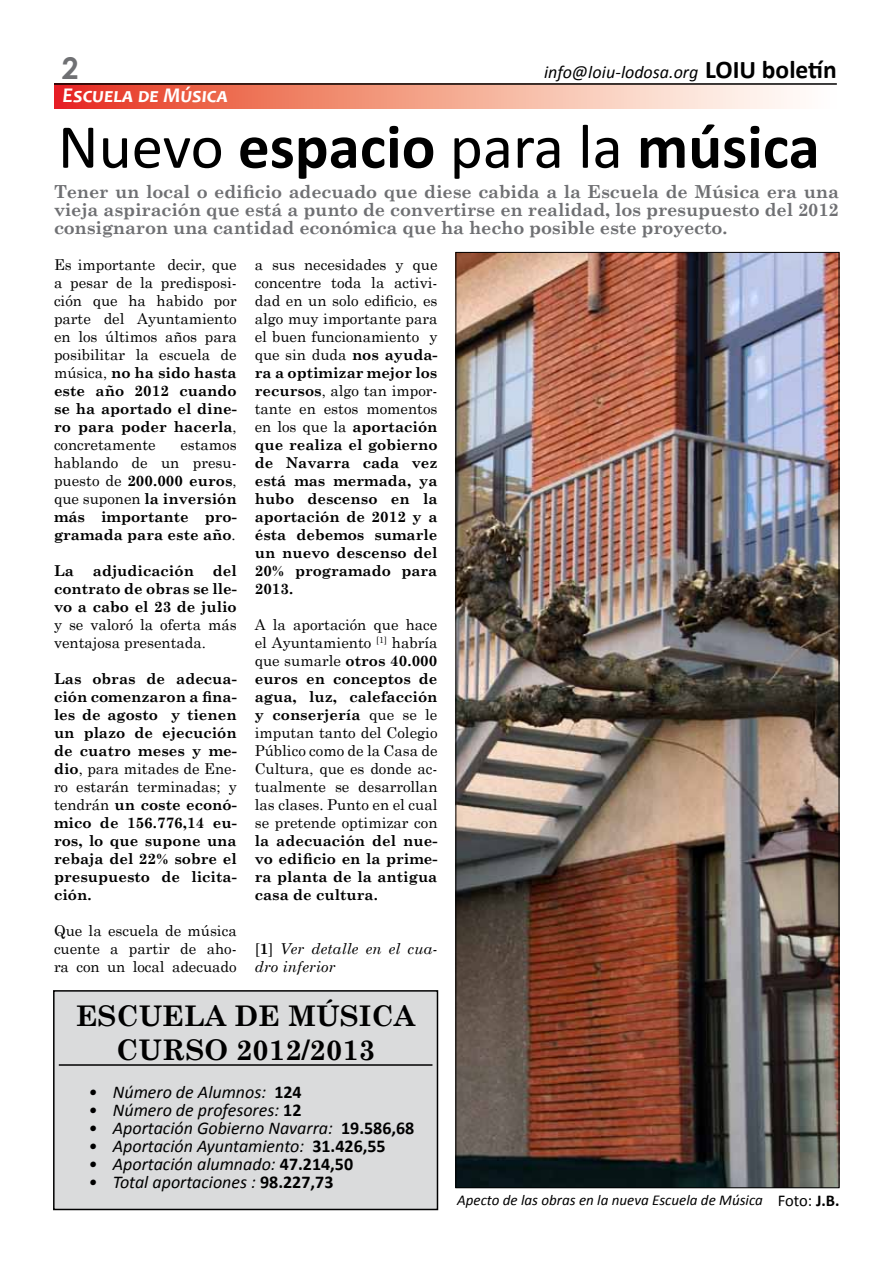
<style>
.page{position:relative;width:893px;height:1263px;background:#fff}
.page>*{position:absolute;margin:0;border:0;box-sizing:border-box;transform-origin:0 0}
.t1{font:700 63px "Calibri";color:#000}
.t2{font:700 30px "Century Gothic";color:#6f7073}
.t3{font:700 28.5px/34.5px "Century Schoolbook";color:#000;text-align:center}
.t4{font:italic 700 21px "Candara";color:#fff}
.t5{font:700 18px/18px "Century Schoolbook";letter-spacing:-.01em;color:#6f7073;text-align:justify}
.t6{font:italic 18px "Calibri";color:#000}
.t7{font:16.5px "Calibri";color:#000}
.t8{font:700 15px/18px "Century Schoolbook";color:#000;text-align:justify}
.t9{font:15px/18px "Century Schoolbook";color:#000;text-align:justify}
.t10{font:italic 15px "Calibri";color:#000}
.t11{font:italic 15px/18px "Century Schoolbook";letter-spacing:.01em;color:#000}
.s1{font-weight:700;font-style:normal;font-size:25.5px}
.s2{font-weight:400}
.s3{font-weight:700}
.s4{font-style:normal}
.s5{font-weight:700;font-style:normal}
</style>
<div class="page">
<svg style="left:54px;top:85px;width:739px;height:23px;background:#f39d8a"></svg>
<hr style="left:54px;top:83px;width:783px;height:2px;background:#000">
<img style="left:457px;top:254px;width:380px;height:932px">
<div style="left:54px;top:991px;width:383px;height:218px;background:#dadbdc"></div>
<hr style="left:59px;top:1064px;width:373px;height:2px;background:#000">
<div style="left:53px;top:990px;width:385px;height:220px;border:2px solid #000"></div>
<h2 class="t2" style="left:62px;top:49px;width:18px">2</h2>
<p class="t6" style="left:544px;top:59px;width:294px">info@loiu-lodosa.org <span class="s1">LOIU boletín</span></p>
<h3 class="t4" style="left:63px;top:82px;width:167px">Escuela de Música</h3>
<h1 class="t1" style="left:58px;top:106px;width:763px"><span class="s2">Nuevo</span> espacio <span class="s2">para la</span> música</h1>
<p class="t5" style="left:54px;top:182px;width:786px">Tener un local o edificio adecuado que diese cabida a la Escuela de Música era una vieja aspiración que está a punto de convertirse en realidad, los presupuesto del 2012 consignaron una cantidad económica que ha hecho posible este proyecto.</p>
<p class="t9" style="left:54px;top:255px;width:184px">Es importante decir, que a pesar de la predisposi&shy;ción que ha habido por parte del Ayuntamiento en los últimos años para posibilitar la escuela de música, <span class="s3">no ha sido hasta este año 2012 cuando se ha aportado el dine&shy;ro para poder hacerla</span>, concretamente</p>
<p class="t8" style="left:54px;top:435px;width:184px;text-indent:126px"><span class="s2">estamos hablando de un presu&shy;puesto de</span> 200.000 euros<span class="s2">, que suponen</span> la inversión más importante pro&shy;gramada para este año<span class="s2">.</span></p>
<p class="t8" style="left:54px;top:561px;width:21px">La</p>
<p class="t8" style="left:93px;top:561px;width:103px">adjudicación</p>
<p class="t8" style="left:54px;top:561px;width:184px;text-indent:159px">del contrato de obras se lle&shy;vo a cabo el 23 de julio</p>
<p class="t9" style="left:54px;top:615px;width:184px">y se valoró la oferta más ventajosa presentada.</p>
<p class="t8" style="left:54px;top:669px;width:184px">Las obras de adecua&shy;ción comenzaron a fina&shy;les de agosto y tienen un plazo de ejecución de cuatro meses y me&shy;dio<span class="s2">, para mitades de Ene&shy;ro estarán terminadas; y tendrán</span> un coste econó&shy;mico de 156.776,14 eu&shy;ros, lo que supone una rebaja del 22% sobre el presupuesto de licita&shy;ción.</p>
<p class="t9" style="left:54px;top:921px;width:184px">Que la escuela de música cuente a partir de aho&shy;ra con un local adecuado</p>
<p class="t8" style="left:255px;top:255px;width:184px"><span class="s2">a sus necesidades y que concentre toda la activi&shy;dad en un solo edificio, es algo muy importante para el buen funcionamiento y que sin duda</span> nos ayuda&shy;ra a optimizar mejor los recursos<span class="s2">, algo tan impor&shy;tante en estos momentos en los que la</span> aportación que realiza el gobierno de Navarra cada vez está mas mermada, ya hubo descenso en la aportación de 2012 y a ésta debemos sumarle un nuevo descenso del 20% programado para 2013.</p>
<p class="t9" style="left:255px;top:615px;width:184px">A la aportación que hace el Ayuntamiento <sup>[1]</sup> habría que sumarle <span class="s3">otros 40.000 euros en conceptos de agua, luz, calefacción y conserjería</span> que se le imputan tanto del Colegio Público como de la Casa de Cultura, que es donde ac&shy;tualmente se desarrollan las clases. Punto en el cual se pretende optimizar con</p>
<p class="t8" style="left:255px;top:831px;width:184px">la adecuación del nue&shy;vo edificio en la prime&shy;ra planta de la antigua casa de cultura.</p>
<p class="t11" style="left:255px;top:939px;width:184px"><span class="s4">[</span><span class="s5">1</span><span class="s4">]</span> Ver detalle en el cua&shy;dro inferior</p>
<h3 class="t3" style="left:76px;top:998px;width:341px">Escuela de música curso 2012/2013</h3>
<p class="t6" style="left:89px;top:1080px;width:215px">• Número de Alumnos: <span class="s5">124</span></p>
<p class="t6" style="left:89px;top:1098px;width:214px">• Número de profesores: <span class="s5">12</span></p>
<p class="t6" style="left:89px;top:1116px;width:327px">• Aportación Gobierno Navarra: <span class="s5">19.586,68</span></p>
<p class="t6" style="left:89px;top:1134px;width:299px">• Aportación Ayuntamiento: <span class="s5">31.426,55</span></p>
<p class="t6" style="left:89px;top:1152px;width:266px">• Aportación alumnado: <span class="s5">47.214,50</span></p>
<p class="t6" style="left:89px;top:1170px;width:246px">• Total aportaciones : <span class="s5">98.227,73</span></p>
<p class="t10" style="left:457px;top:1190px;width:307px">Apecto de las obras en la nueva Escuela de Música</p>
<p class="t7" style="left:778px;top:1190px;width:63px">Foto: <span class="s3">J.B.</span></p>
</div>
